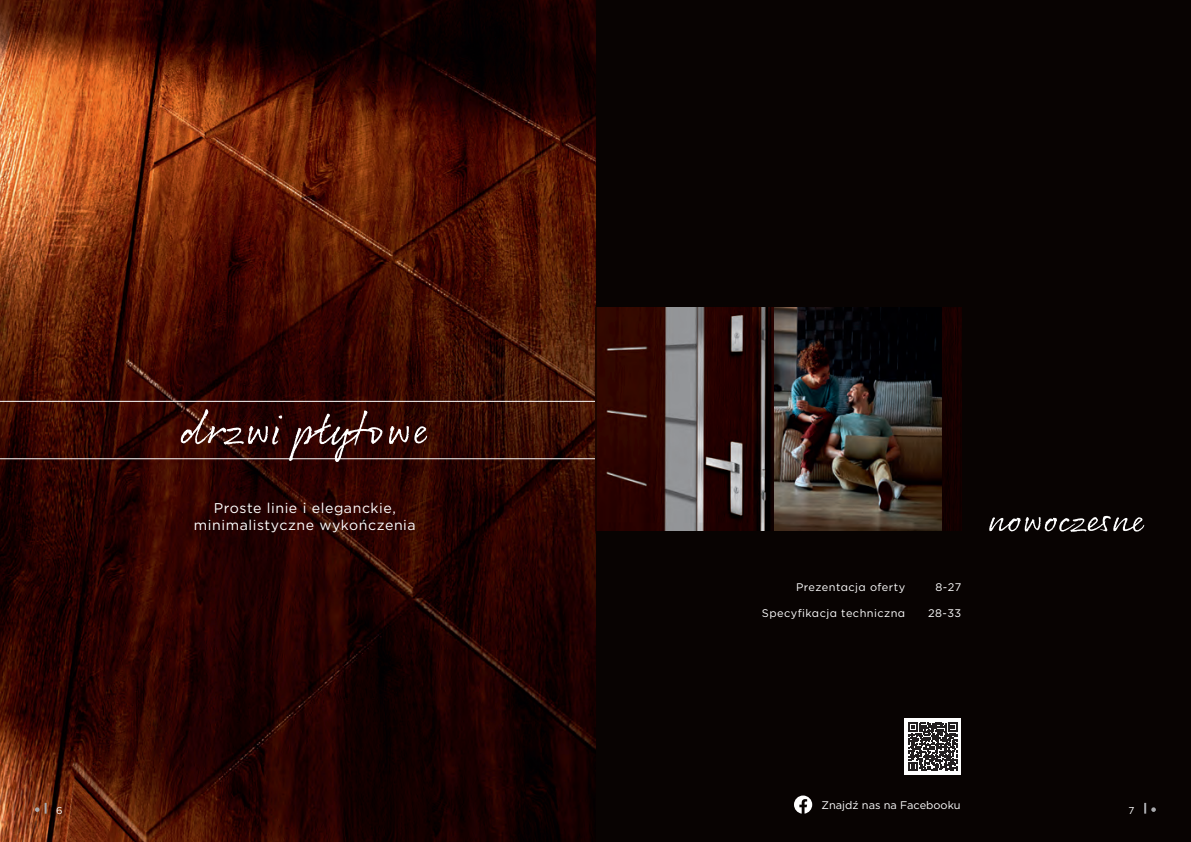
<style>
.page{position:relative;width:1191px;height:842px;background:#080302}
.page>*{position:absolute;margin:0;border:0;box-sizing:border-box;transform-origin:0 0}
.t1{font:14.1px/17px "Gotham";letter-spacing:.04em;color:#fff;text-align:center}
.t2{font:11px "Gotham";letter-spacing:.04em;color:#fff}
.t3{font:11px "Gotham";color:#fff}
.t4{font:10px "Gotham";color:#fff}
</style>
<div class="page">
<img style="left:0;top:0;width:595px;height:842px">
<svg style="left:1144px;top:803px;width:11px;height:11px"></svg>
<svg style="left:35px;top:803px;width:12px;height:11px"></svg>
<svg style="left:0;top:401px;width:595px;height:61px;background:#411a15"></svg>
<svg style="left:989px;top:516px;width:155px;height:16px"></svg>
<svg style="left:794px;top:795px;width:18px;height:19px"></svg>
<div style="left:904px;top:718px;width:57px;height:57px;background:#fff"></div>
<svg style="left:908px;top:722px;width:49px;height:49px"></svg>
<img style="left:773px;top:307px;width:169px;height:223px">
<img style="left:596px;top:307px;width:177px;height:223px">
<img style="left:942px;top:307px;width:19px;height:223px">
<p class="t1" style="left:194px;top:499px;width:223px">Proste linie i eleganckie, minimalistyczne wykończenia</p>
<p class="t2" style="left:796px;top:580px;width:110px">Prezentacja oferty</p>
<p class="t2" style="left:935px;top:580px;width:27px">8-27</p>
<p class="t2" style="left:762px;top:606px;width:145px">Specyfikacja techniczna</p>
<p class="t2" style="left:928px;top:606px;width:35px">28-33</p>
<p class="t3" style="left:821px;top:798px;width:141px">Znajdź nas na Facebooku</p>
<p class="t4" style="left:56px;top:804px;width:8px">6</p>
<p class="t4" style="left:1128px;top:804px;width:7px">7</p>
</div>
